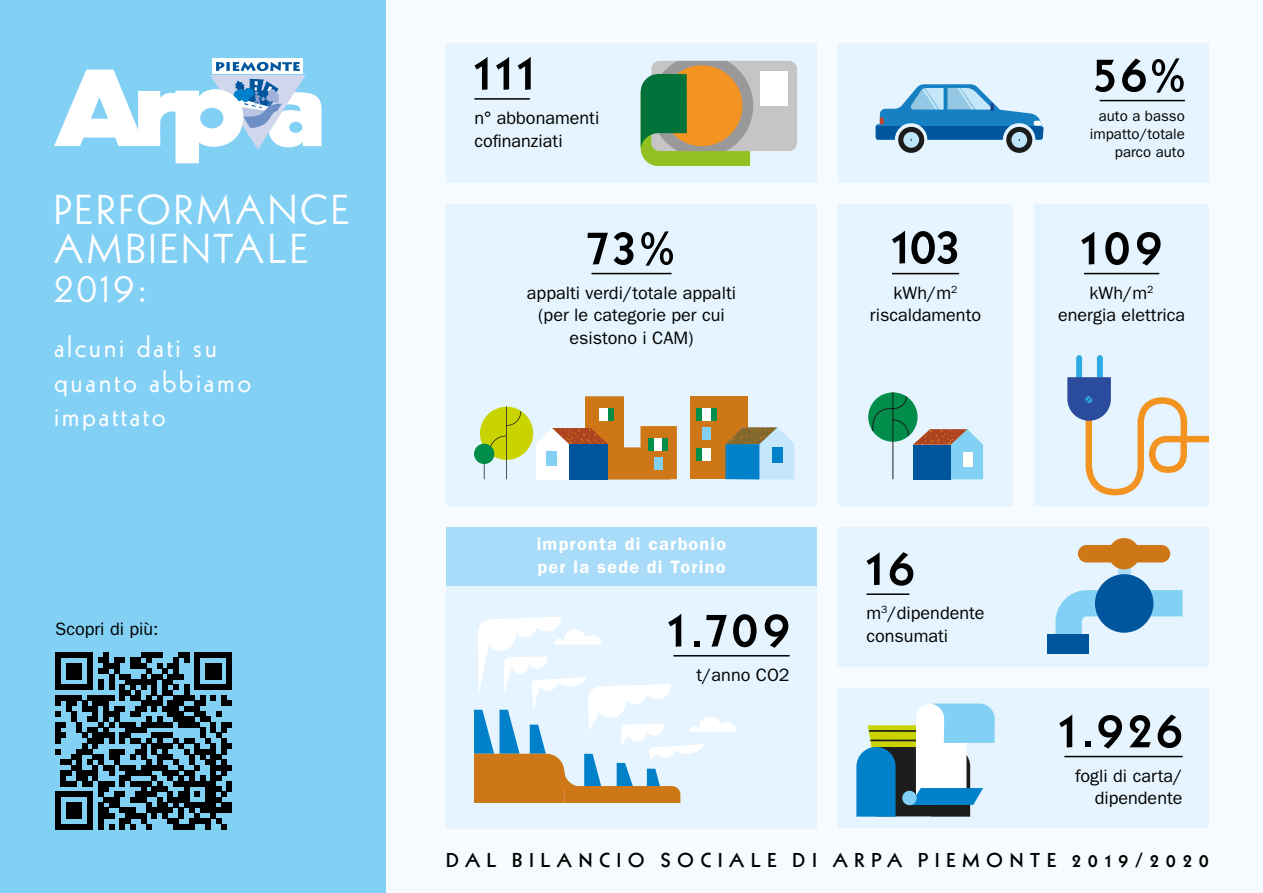
<style>
.page{position:relative;width:1263px;height:893px;background:#fff}
.page>*{position:absolute;margin:0;border:0;box-sizing:border-box;transform-origin:0 0}
.t1{font:800 52.5px "Kabel LT Std";letter-spacing:.09em;color:#000}
.t2{font:40.5px/39px "Kabel LT Std";letter-spacing:.09em;color:#fff}
.t3{font:30px/34.5px "Kabel LT Std";letter-spacing:.09em;color:#fff}
.t4{font:800 19.5px "Kabel LT Std";letter-spacing:.36em;color:#000}
.t5{font:18px/22.5px "ITC Franklin Gothic Std";color:#000;text-align:center}
.t6{font:600 18px/22.5px "ITC Franklin Gothic Std";letter-spacing:.07em;color:#fff}
.t7{font:15px/18px "ITC Franklin Gothic Std";color:#000;text-align:right}
</style>
<div class="page">
<div style="left:386px;top:0;width:876px;height:893px;background:#f5fbfe"></div>
<div style="left:0;top:0;width:386px;height:893px;background:#83d0f5"></div>
<div style="left:446px;top:205px;width:371px;height:301px;background:#e5f4fe"></div>
<div style="left:446px;top:527px;width:371px;height:301px;background:#e5f4fe"></div>
<div style="left:446px;top:527px;width:371px;height:59px;background:#a8dcf8"></div>
<div style="left:838px;top:688px;width:371px;height:140px;background:#e5f4fe"></div>
<div style="left:838px;top:527px;width:371px;height:140px;background:#e5f4fe"></div>
<div style="left:1034px;top:205px;width:175px;height:301px;background:#e5f4fe"></div>
<div style="left:838px;top:205px;width:175px;height:301px;background:#e5f4fe"></div>
<div style="left:446px;top:43px;width:371px;height:140px;background:#e5f4fe"></div>
<div style="left:838px;top:43px;width:371px;height:140px;background:#e5f4fe"></div>
<hr style="left:1100px;top:100px;width:85px;height:1px;background:#000">
<hr style="left:591px;top:273px;width:80px;height:1px;background:#000">
<hr style="left:866px;top:593px;width:43px;height:2px;background:#000">
<hr style="left:673px;top:655px;width:117px;height:1px;background:#000">
<hr style="left:892px;top:272px;width:67px;height:3px;background:#000">
<hr style="left:474px;top:98px;width:56px;height:2px;background:#000">
<hr style="left:1064px;top:756px;width:118px;height:1px;background:#000">
<hr style="left:1084px;top:273px;width:75px;height:1px;background:#000">
<svg style="left:1055px;top:590px;width:127px;height:45px"></svg>
<div style="left:1047px;top:635px;width:42px;height:19px;background:#00569d"></div>
<svg style="left:1118px;top:568px;width:12px;height:7px"></svg>
<div style="left:1095px;top:574px;width:58px;height:59px;background:#00569d;border-radius:50%"></div>
<div style="left:1078px;top:545px;width:92px;height:17px;background:#ce7717;border-radius:9px"></div>
<div style="left:1108px;top:538px;width:32px;height:31px;background:#ce7717;border-radius:50%"></div>
<svg style="left:868px;top:392px;width:49px;height:50px"></svg>
<svg style="left:871px;top:392px;width:112px;height:87px"></svg>
<div style="left:1006px;top:127px;width:26px;height:26px;background:#1c1c1c;border-radius:50%"></div>
<div style="left:1011px;top:132px;width:16px;height:16px;background:#bde6fa;border-radius:50%"></div>
<div style="left:898px;top:127px;width:26px;height:26px;background:#1c1c1c;border-radius:50%"></div>
<div style="left:903px;top:132px;width:16px;height:16px;background:#bde6fa;border-radius:50%"></div>
<svg style="left:876px;top:84px;width:167px;height:57px"></svg>
<div style="left:690px;top:396px;width:58px;height:83px;background:#ce7717"></div>
<svg style="left:725px;top:427px;width:69px;height:52px;background:#71a7bb"></svg>
<svg style="left:536px;top:396px;width:141px;height:84px"></svg>
<div style="left:654px;top:438px;width:9px;height:13px;background:#fff"></div>
<div style="left:654px;top:457px;width:9px;height:12px;background:#83d0f4"></div>
<div style="left:702px;top:427px;width:9px;height:13px;background:#83d0f4"></div>
<div style="left:702px;top:408px;width:9px;height:12px;background:#fff"></div>
<div style="left:599px;top:408px;width:9px;height:12px;background:#fff"></div>
<div style="left:702px;top:448px;width:9px;height:12px;background:#fff"></div>
<div style="left:480px;top:407px;width:53px;height:53px;background:#c8d300;border-radius:50%"></div>
<hr style="left:506px;top:406px;width:1px;height:73px;background:#1c1c1b">
<svg style="left:484px;top:464px;width:1px;height:15px"></svg>
<svg style="left:506px;top:411px;width:15px;height:15px"></svg>
<svg style="left:489px;top:436px;width:17px;height:17px"></svg>
<div style="left:474px;top:444px;width:20px;height:20px;background:#008c49;border-radius:50%"></div>
<div style="left:608px;top:408px;width:5px;height:12px;background:#008c49"></div>
<div style="left:648px;top:438px;width:6px;height:13px;background:#008c49"></div>
<div style="left:662px;top:438px;width:6px;height:13px;background:#008c49"></div>
<div style="left:696px;top:408px;width:6px;height:12px;background:#008c49"></div>
<div style="left:696px;top:448px;width:6px;height:13px;background:#008c49"></div>
<div style="left:711px;top:408px;width:5px;height:12px;background:#008c49"></div>
<svg style="left:856px;top:703px;width:139px;height:114px"></svg>
<div style="left:902px;top:791px;width:15px;height:14px;background:#83d0f5;border-radius:50%"></div>
<svg style="left:1067px;top:355px;width:142px;height:140px"></svg>
<div style="left:651px;top:61px;width:146px;height:90px;background:#c5c5c5;border-radius:8px"></div>
<svg style="left:641px;top:61px;width:112px;height:105px;background:#989a51"></svg>
<div style="left:760px;top:71px;width:28px;height:34px;background:#fff"></div>
<svg style="left:474px;top:617px;width:263px;height:186px"></svg>
<div style="left:213px;top:59px;width:90px;height:15px;background:#fff"></div>
<svg style="left:54px;top:62px;width:267px;height:101px"></svg>
<svg style="left:55px;top:652px;width:177px;height:177px"></svg>
<h2 class="t2" style="left:54px;top:190px;width:297px">PERFORMANCE<br>AMBIENTALE<br>2019:</h2>
<h3 class="t3" style="left:54px;top:330px;width:199px">alcuni dati su quanto abbiamo impattato</h3>
<p class="t5" style="left:55px;top:618px;width:105px">Scopri di più:</p>
<h1 class="t1" style="left:474px;top:41px;width:62px">111</h1>
<p class="t5" style="left:474px;top:107px;width:126px;text-align:left">n° abbonamenti cofinanziati</p>
<h1 class="t1" style="left:589px;top:215px;width:87px">73%</h1>
<p class="t5" style="left:527px;top:282px;width:211px">appalti verdi/totale appalti (per le categorie per cui esistono i CAM)</p>
<p class="t6" style="left:537px;top:533px;width:191px">impronta di carbonio per la sede di Torino</p>
<h1 class="t1" style="left:668px;top:598px;width:123px">1.709</h1>
<p class="t5" style="left:696px;top:664px;width:95px">t/anno CO2</p>
<h1 class="t1" style="left:892px;top:214px;width:69px">103</h1>
<p class="t5" style="left:870px;top:282px;width:113px">kWh/m<sup>2 </sup>riscaldamento</p>
<h1 class="t1" style="left:1094px;top:42px;width:92px">56%</h1>
<p class="t7" style="left:1090px;top:107px;width:96px">auto a basso impatto/totale parco auto</p>
<h1 class="t1" style="left:1081px;top:215px;width:82px">109</h1>
<p class="t5" style="left:1058px;top:282px;width:128px">kWh/m<sup>2<br></sup>energia elettrica</p>
<h1 class="t1" style="left:866px;top:536px;width:50px">16</h1>
<p class="t5" style="left:866px;top:602px;width:120px">m<sup>3</sup>/dipendente</p>
<p class="t5" style="left:866px;top:625px;width:83px">consumati</p>
<h1 class="t1" style="left:1059px;top:698px;width:125px">1.926</h1>
<p class="t5" style="left:1075px;top:765px;width:109px;text-align:right">fogli di carta/ dipendente</p>
<p class="t4" style="left:446px;top:849px;width:764px">DAL BILANCIO SOCIALE DI ARPA PIEMONTE 2019/2020</p>
</div>
